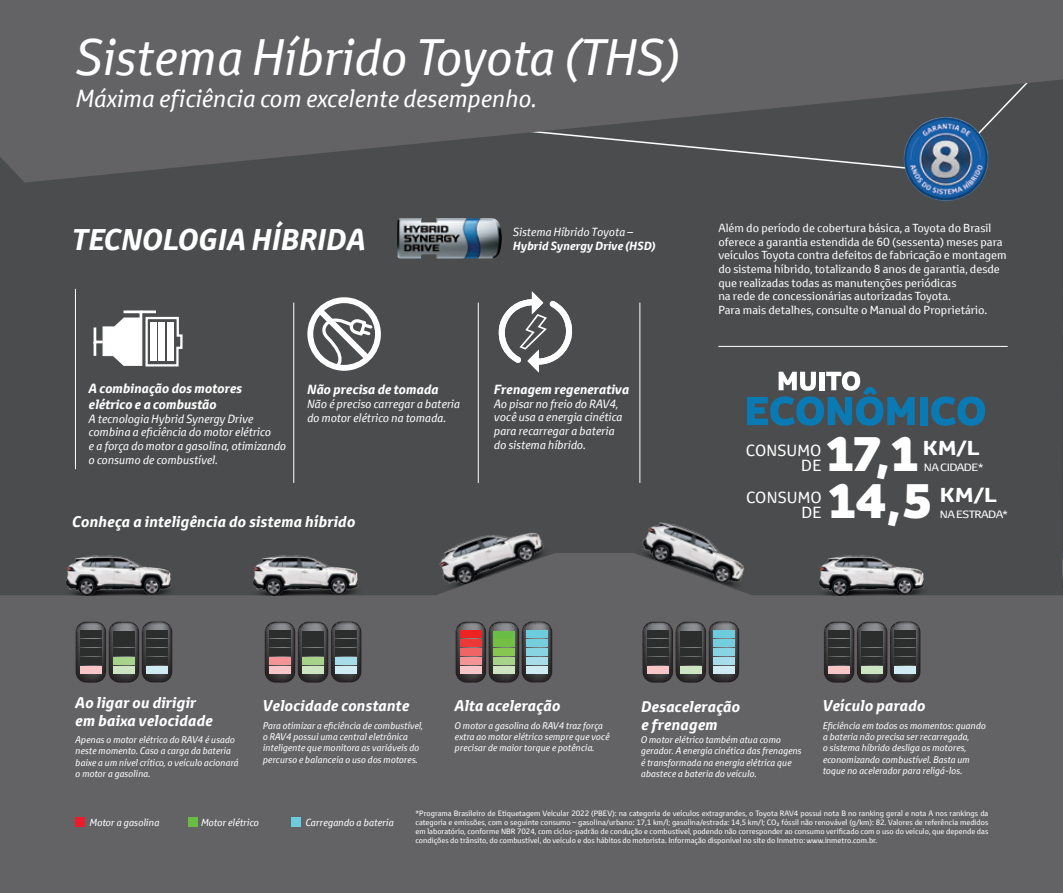
<style>
.page{position:relative;width:1063px;height:893px;background:#4b4c4d}
.page>*{position:absolute;margin:0;border:0;box-sizing:border-box;transform-origin:0 0}
.t1{font:italic 49.8px "Toyota Text";color:#fff}
.t2{font:800 47.55px "Toyota Display";color:#fff}
.t3{font:italic 700 29.1px "Toyota Text";letter-spacing:.01em;color:#fff}
.t4{font:italic 24px "Toyota Text";color:#fff}
.t5{font:700 19.65px "Toyota Text";color:#fff;scale:1.15 1}
.t6{font:15.6px "Toyota Text";letter-spacing:.01em;color:#fff}
.t7{font:italic 700 15px/18px "Toyota Text";letter-spacing:.01em;color:#fff}
.t8{font:italic 700 12.9px/15.5px "Toyota Text";color:#fff}
.t9{font:italic 11.55px/14px "Toyota Text";color:#fff}
.t10{font:italic 700 11.55px "Toyota Text";color:#fff}
.t11{font:11.4px/13.6px "Toyota Text";color:#fff}
.t12{font:10.2px "Toyota Text";letter-spacing:-.05em;color:#fff;scale:1.15 1}
.t13{font:italic 10.05px "Toyota Text";color:#fff}
.t14{font:italic 9.45px/11.2px "Toyota Text";color:#fff}
.t15{font:7.5px/9px "Toyota Text";color:#fff;text-align:justify}
</style>
<div class="page">
<div style="left:0;top:553px;width:1063px;height:340px;background:#636366"></div>
<svg style="left:0;top:0;width:1063px;height:183px;fill:#636366"></svg>
<img style="left:397px;top:218px;width:105px;height:40px">
<img style="left:904px;top:117px;width:84px;height:84px">
<svg style="left:307px;top:297px;width:74px;height:74px"></svg>
<svg style="left:498px;top:291px;width:75px;height:81px"></svg>
<svg style="left:93px;top:310px;width:90px;height:57px"></svg>
<div style="left:150px;top:322px;width:7px;height:39px;background:#fff"></div>
<div style="left:159px;top:322px;width:6px;height:39px;background:#fff"></div>
<div style="left:167px;top:322px;width:6px;height:39px;background:#fff"></div>
<hr style="left:75px;top:289px;width:1px;height:180px;background:#fff">
<svg style="left:76px;top:621px;width:96px;height:62px"></svg>
<div style="left:146px;top:666px;width:22px;height:7px;background:#cfecf3"></div>
<div style="left:146px;top:657px;width:22px;height:8px;background:#2c2d2d"></div>
<div style="left:146px;top:648px;width:22px;height:8px;background:#2c2d2d"></div>
<div style="left:146px;top:640px;width:22px;height:7px;background:#2c2d2d"></div>
<div style="left:146px;top:631px;width:22px;height:7px;background:#2c2d2d"></div>
<svg style="left:265px;top:621px;width:96px;height:62px"></svg>
<div style="left:335px;top:666px;width:22px;height:7px;background:#cfecf3"></div>
<div style="left:335px;top:657px;width:22px;height:8px;background:#a7ddea"></div>
<div style="left:335px;top:648px;width:22px;height:8px;background:#2c2d2d"></div>
<div style="left:335px;top:640px;width:22px;height:7px;background:#2c2d2d"></div>
<div style="left:335px;top:631px;width:22px;height:7px;background:#2c2d2d"></div>
<svg style="left:456px;top:621px;width:96px;height:62px"></svg>
<div style="left:526px;top:666px;width:22px;height:7px;background:#cfecf3"></div>
<div style="left:526px;top:657px;width:22px;height:8px;background:#a7ddea"></div>
<div style="left:526px;top:648px;width:22px;height:8px;background:#89d4e2"></div>
<div style="left:526px;top:640px;width:22px;height:7px;background:#75cedd"></div>
<div style="left:526px;top:631px;width:22px;height:7px;background:#6dccdc"></div>
<svg style="left:643px;top:621px;width:96px;height:62px"></svg>
<div style="left:713px;top:666px;width:22px;height:7px;background:#cfecf3"></div>
<div style="left:713px;top:657px;width:22px;height:8px;background:#a7ddea"></div>
<div style="left:713px;top:648px;width:22px;height:8px;background:#89d4e2"></div>
<div style="left:713px;top:640px;width:22px;height:7px;background:#75cedd"></div>
<div style="left:713px;top:631px;width:22px;height:7px;background:#6dccdc"></div>
<svg style="left:824px;top:621px;width:96px;height:62px"></svg>
<div style="left:894px;top:666px;width:22px;height:7px;background:#cfecf3"></div>
<div style="left:894px;top:657px;width:22px;height:8px;background:#2c2d2d"></div>
<div style="left:894px;top:648px;width:22px;height:8px;background:#2c2d2d"></div>
<div style="left:894px;top:640px;width:22px;height:7px;background:#2c2d2d"></div>
<div style="left:894px;top:631px;width:22px;height:7px;background:#2c2d2d"></div>
<div style="left:75px;top:817px;width:9px;height:9px;background:#ee1b2d"></div>
<div style="left:188px;top:817px;width:9px;height:9px;background:#69bd45"></div>
<div style="left:291px;top:817px;width:9px;height:9px;background:#6bccdc"></div>
<hr style="left:293px;top:303px;width:1px;height:180px;background:#fff">
<hr style="left:478px;top:303px;width:1px;height:180px;background:#fff">
<hr style="left:640px;top:303px;width:1px;height:180px;background:#fff">
<hr style="left:718px;top:346px;width:290px;height:1px;background:#fff">
<img style="left:1062px;top:553px;width:1px;height:42px">
<svg style="left:747px;top:371px;width:168px;height:55px"></svg>
<div style="left:920px;top:397px;width:8px;height:28px;background:#097ab4"></div>
<svg style="left:931px;top:396px;width:54px;height:30px"></svg>
<img style="left:56px;top:553px;width:126px;height:42px">
<img style="left:243px;top:553px;width:126px;height:42px">
<img style="left:418px;top:532px;width:140px;height:61px">
<img style="left:629px;top:522px;width:140px;height:72px">
<img style="left:809px;top:553px;width:126px;height:42px">
<h1 class="t1" style="left:77px;top:24px;width:606px">Sistema Híbrido Toyota (THS)</h1>
<h3 class="t4" style="left:77px;top:83px;width:463px">Máxima eficiência com excelente desempenho.</h3>
<h3 class="t3" style="left:73px;top:220px;width:295px">TECNOLOGIA HÍBRIDA</h3>
<p class="t9" style="left:513px;top:225px;width:122px">Sistema Híbrido Toyota –</p>
<p class="t10" style="left:513px;top:238px;width:144px">Hybrid Synergy Drive (HSD)</p>
<p class="t11" style="left:718px;top:221px;width:290px">Além do período de cobertura básica, a Toyota do Brasil oferece a garantia estendida de 60 (sessenta) meses para veículos Toyota contra defeitos de fabricação e montagem do sistema híbrido, totalizando 8 anos de garantia, desde que realizadas todas as manutenções periódicas<br>na rede de concessionárias autorizadas Toyota.<br>Para mais detalhes, consulte o Manual do Proprietário.</p>
<h3 class="t8" style="left:89px;top:381px;width:155px">A combinação dos motores elétrico e a combustão</h3>
<p class="t9" style="left:89px;top:411px;width:199px">A tecnologia Hybrid Synergy Drive combina a eficiência do motor elétrico<br>e a força do motor a gasolina, otimizando o consumo de combustível.</p>
<h3 class="t8" style="left:307px;top:381px;width:133px">Não precisa de tomada</h3>
<p class="t9" style="left:307px;top:396px;width:154px">Não é preciso carregar a bateria do motor elétrico na tomada.</p>
<h3 class="t8" style="left:494px;top:381px;width:137px">Frenagem regenerativa</h3>
<p class="t9" style="left:494px;top:396px;width:130px">Ao pisar no freio do RAV4, você usa a energia cinética para recarregar a bateria do sistema híbrido.</p>
<h2 class="t2" style="left:825px;top:420px;width:94px">17,1</h2>
<h3 class="t6" style="left:746px;top:440px;width:77px">CONSUMO</h3>
<h3 class="t5" style="left:923px;top:435px;width:51px">KM/L</h3>
<h3 class="t6" style="left:801px;top:455px;width:22px">DE</h3>
<p class="t12" style="left:924px;top:460px;width:53px">NA CIDADE*</p>
<h3 class="t7" style="left:73px;top:513px;width:284px">Conheça a inteligência do sistema híbrido</h3>
<h2 class="t2" style="left:828px;top:467px;width:106px">14,5</h2>
<h3 class="t6" style="left:746px;top:487px;width:77px">CONSUMO</h3>
<h3 class="t5" style="left:940px;top:482px;width:51px">KM/L</h3>
<h3 class="t6" style="left:802px;top:502px;width:22px">DE</h3>
<p class="t12" style="left:940px;top:507px;width:61px">NA ESTRADA*</p>
<h3 class="t7" style="left:76px;top:694px;width:139px">Ao ligar ou dirigir em baixa velocidade</h3>
<h3 class="t7" style="left:455px;top:696px;width:107px">Alta aceleração</h3>
<h3 class="t7" style="left:263px;top:697px;width:148px">Velocidade constante</h3>
<p class="t14" style="left:263px;top:719px;width:162px">Para otimizar a eficiência de combustível, o RAV4 possui uma central eletrônica inteligente que monitora as variáveis do percurso e balanceia o uso dos motores.</p>
<p class="t14" style="left:455px;top:719px;width:156px">O motor a gasolina do RAV4 traz força extra ao motor elétrico sempre que você precisar de maior torque e potência.</p>
<p class="t14" style="left:76px;top:734px;width:165px">Apenas o motor elétrico do RAV4 é usado neste momento. Caso a carga da bateria baixe a um nível crítico, o veículo acionará o motor a gasolina.</p>
<h3 class="t7" style="left:641px;top:697px;width:100px">Desaceleração e frenagem</h3>
<p class="t14" style="left:641px;top:734px;width:162px">O motor elétrico também atua como gerador. A energia cinética das frenagens é transformada na energia elétrica que abastece a bateria do veículo.</p>
<h3 class="t7" style="left:823px;top:696px;width:104px">Veículo parado</h3>
<p class="t14" style="left:823px;top:719px;width:165px">Eficiência em todos os momentos: quando a bateria não precisa ser recarregada,<br>o sistema híbrido desliga os motores, economizando combustível. Basta um toque no acelerador para religá-los.</p>
<p class="t13" style="left:90px;top:816px;width:71px">Motor a gasolina</p>
<p class="t13" style="left:201px;top:816px;width:59px">Motor elétrico</p>
<p class="t13" style="left:306px;top:816px;width:90px">Carregando a bateria</p>
<p class="t15" style="left:415px;top:809px;width:574px">*Programa Brasileiro de Etiquetagem Veicular 2022 (PBEV): na categoria de veículos extragrandes, o Toyota RAV4 possui nota B no ranking geral e nota A nos rankings da categoria e emissões, com o seguinte consumo – gasolina/urbano: 17,1 km/l; gasolina/estrada: 14,5 km/l; CO2 fóssil não renovável (g/km): 82. Valores de referência medidos em laboratório, conforme NBR 7024, com ciclos-padrão de condução e combustível, podendo não corresponder ao consumo verificado com o uso do veículo, que depende das condições do trânsito, do combustível, do veículo e dos hábitos do motorista. Informação disponível no site do Inmetro: www.inmetro.com.br.</p>
</div>
